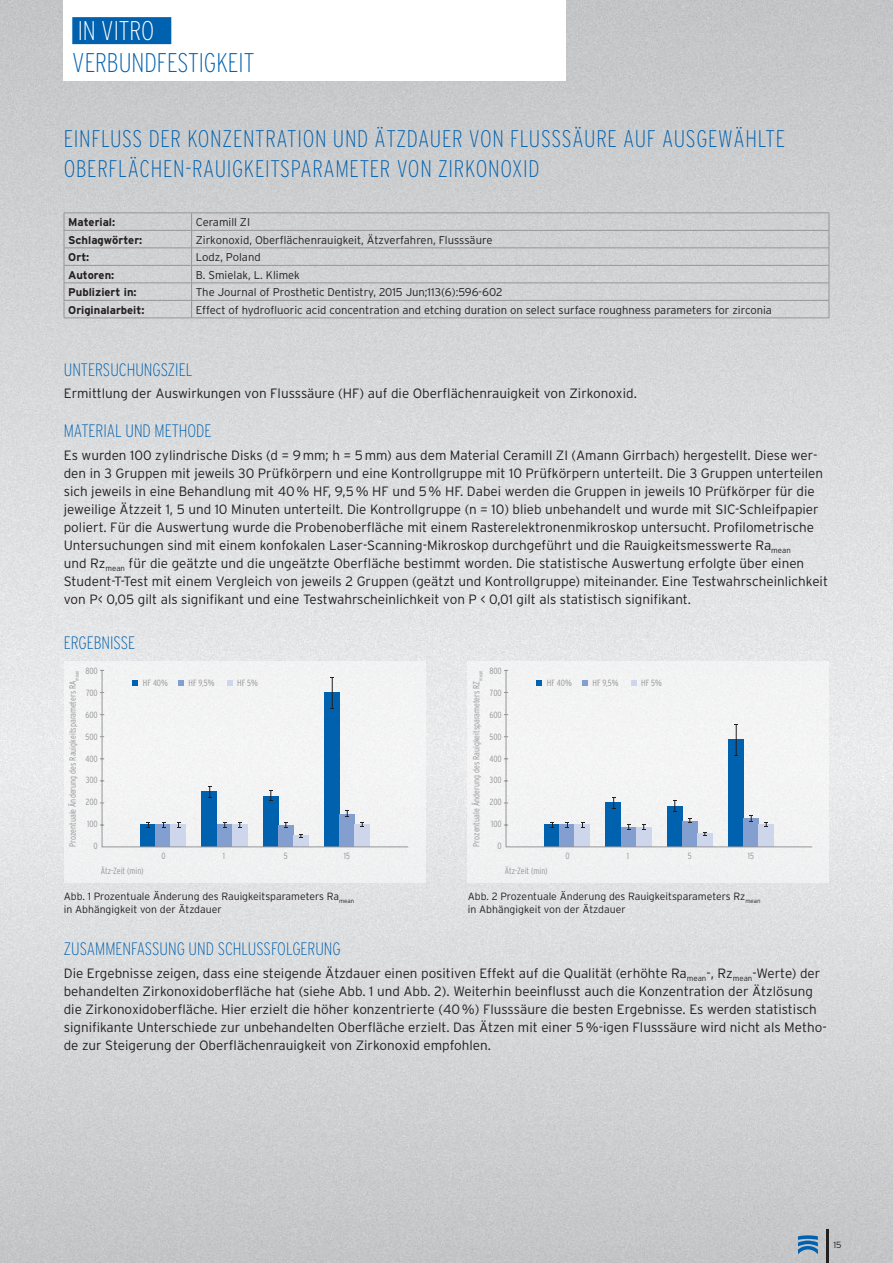
<style>
.page{position:relative;width:893px;height:1263px;background:#fff}
.page>*{position:absolute;margin:0;border:0;box-sizing:border-box;transform-origin:0 0}
.t1{font:200 condensed 27px "Interstate";color:#0061ae}
.t2{font:200 condensed 27px "Interstate";color:#fff}
.t3{font:200 condensed 24px/30px "Interstate";letter-spacing:.03em;color:#0061ae}
.t4{font:200 condensed 18px "Interstate";color:#0061ae}
.t5{font:300 13.5px/18px "Interstate";color:#241f1f}
.t6{font:300 11.25px "Interstate";color:#241f1f}
.t7{font:700 11.25px "Interstate";color:#241f1f}
.t8{font:300 10.5px/12.6px "Interstate";color:#241f1f}
.t9{font:300 condensed 9px "Interstate";color:#969698}
.t10{font:300 9px "Interstate";color:#241f1f}
</style>
<div class="page">
<img style="left:0;top:0;width:893px;height:1263px">
<hr style="left:826px;top:1229px;width:3px;height:34px;background:#241f1f">
<svg style="left:798px;top:1235px;width:20px;height:19px"></svg>
<div style="left:64px;top:0;width:502px;height:81px;background:#fff"></div>
<div style="left:72px;top:17px;width:99px;height:27px;background:#0061ae"></div>
<hr style="left:64px;top:213px;width:128px;height:1px;background:#969698">
<hr style="left:192px;top:213px;width:637px;height:1px;background:#969698">
<hr style="left:64px;top:230px;width:128px;height:1px;background:#969698">
<hr style="left:192px;top:230px;width:637px;height:1px;background:#969698">
<hr style="left:64px;top:248px;width:128px;height:1px;background:#969698">
<hr style="left:192px;top:248px;width:637px;height:1px;background:#969698">
<hr style="left:64px;top:265px;width:128px;height:1px;background:#969698">
<hr style="left:192px;top:265px;width:637px;height:1px;background:#969698">
<hr style="left:64px;top:283px;width:128px;height:1px;background:#969698">
<hr style="left:192px;top:283px;width:637px;height:1px;background:#969698">
<hr style="left:64px;top:300px;width:128px;height:1px;background:#969698">
<svg style="left:64px;top:213px;width:1px;height:105px"></svg>
<hr style="left:192px;top:300px;width:637px;height:1px;background:#969698">
<svg style="left:191px;top:214px;width:1px;height:104px"></svg>
<svg style="left:829px;top:213px;width:1px;height:105px"></svg>
<hr style="left:64px;top:318px;width:128px;height:1px;background:#969698">
<hr style="left:192px;top:318px;width:637px;height:1px;background:#969698">
<div style="left:64px;top:662px;width:361px;height:221px;background:#f1f2f3"></div>
<svg style="left:100px;top:670px;width:309px;height:177px"></svg>
<svg style="left:133px;top:680px;width:5px;height:5px"></svg>
<svg style="left:178px;top:680px;width:6px;height:5px"></svg>
<svg style="left:227px;top:680px;width:5px;height:5px"></svg>
<div style="left:468px;top:662px;width:361px;height:221px;background:#f1f2f3"></div>
<svg style="left:504px;top:670px;width:308px;height:177px"></svg>
<svg style="left:537px;top:680px;width:5px;height:5px"></svg>
<svg style="left:582px;top:680px;width:6px;height:5px"></svg>
<svg style="left:631px;top:680px;width:5px;height:5px"></svg>
<h1 class="t2" style="left:78px;top:14px;width:78px">IN VITRO</h1>
<h1 class="t1" style="left:72px;top:46px;width:184px">VERBUNDFESTIGKEIT</h1>
<h2 class="t3" style="left:64px;top:123px;width:723px">EINFLUSS DER KONZENTRATION UND ÄTZDAUER VON FLUSSSÄURE AUF AUSGEWÄHLTE<br>OBERFLÄCHEN-RAUIGKEITSPARAMETER VON ZIRKONOXID</h2>
<p class="t7" style="left:68px;top:215px;width:48px">Material:</p>
<p class="t6" style="left:196px;top:215px;width:56px">Ceramill ZI</p>
<p class="t7" style="left:68px;top:233px;width:76px">Schlagwörter:</p>
<p class="t6" style="left:196px;top:233px;width:298px">Zirkonoxid, Oberflächenrauigkeit, Ätzverfahren, Flusssäure</p>
<p class="t7" style="left:68px;top:250px;width:23px">Ort:</p>
<p class="t6" style="left:196px;top:250px;width:66px">Lodz, Poland</p>
<p class="t7" style="left:68px;top:268px;width:48px">Autoren:</p>
<p class="t6" style="left:196px;top:268px;width:106px">B. Smielak, L. Klimek</p>
<p class="t7" style="left:68px;top:285px;width:70px">Publiziert in:</p>
<p class="t6" style="left:196px;top:285px;width:308px">The Journal of Prosthetic Dentistry, 2015 Jun;113(6):596-602</p>
<p class="t7" style="left:68px;top:303px;width:78px">Originalarbeit:</p>
<p class="t6" style="left:196px;top:303px;width:578px">Effect of hydrofluoric acid concentration and etching duration on select surface roughness parameters for zirconia</p>
<h3 class="t4" style="left:64px;top:359px;width:130px">UNTERSUCHUNGSZIEL</h3>
<p class="t5" style="left:64px;top:384px;width:575px">Ermittlung der Auswirkungen von Flusssäure (HF) auf die Oberflächenrauigkeit von Zirkonoxid.</p>
<h3 class="t4" style="left:64px;top:420px;width:149px">MATERIAL UND METHODE</h3>
<p class="t5" style="left:64px;top:446px;width:766px">Es wurden 100 zylindrische Disks (d = 9mm; h = 5mm) aus dem Material Ceramill ZI (Amann Girrbach) hergestellt. Diese wer&shy;den in 3 Gruppen mit jeweils 30 Prüfkörpern und eine Kontrollgruppe mit 10 Prüfkörpern unterteilt. Die 3 Gruppen unterteilen sich jeweils in eine Behandlung mit 40% HF, 9,5% HF und 5% HF. Dabei werden die Gruppen in jeweils 10 Prüfkörper für die jeweilige Ätzzeit 1, 5 und 10 Minuten unterteilt. Die Kontrollgruppe (n = 10) blieb unbehandelt und wurde mit SIC-Schleifpapier poliert. Für die Auswertung wurde die Probenoberfläche mit einem Rasterelektronenmikroskop untersucht. Profilometrische Untersuchungen sind mit einem konfokalen Laser-Scanning-Mikroskop durchgeführt und die Rauigkeitsmesswerte Ra<sub>mean<br></sub>und Rz<sub>mean</sub> für die geätzte und die ungeätzte Oberfläche bestimmt worden. Die statistische Auswertung erfolgte über einen Student-T-Test mit einem Vergleich von jeweils 2 Gruppen (geätzt und Kontrollgruppe) miteinander. Eine Testwahrscheinlichkeit von P&lt; 0,05 gilt als signifikant und eine Testwahrscheinlichkeit von P &lt; 0,01 gilt als statistisch signifikant.</p>
<h3 class="t4" style="left:64px;top:632px;width:73px">ERGEBNISSE</h3>
<p class="t9" style="left:85px;top:665px;width:14px">800</p>
<p class="t9" style="left:67px;top:847px;width:178px;rotate:-90deg">Prozentuale Änderung des Rauigkeitsparameters RA<sub>mean</sub></p>
<p class="t9" style="left:86px;top:687px;width:13px">700</p>
<p class="t9" style="left:85px;top:709px;width:14px">600</p>
<p class="t9" style="left:85px;top:731px;width:14px">500</p>
<p class="t9" style="left:86px;top:775px;width:14px">300</p>
<p class="t9" style="left:85px;top:753px;width:14px">400</p>
<p class="t9" style="left:86px;top:797px;width:14px">200</p>
<p class="t9" style="left:87px;top:819px;width:12px">100</p>
<p class="t9" style="left:94px;top:841px;width:6px">0</p>
<p class="t9" style="left:143px;top:677px;width:27px">HF 40%</p>
<p class="t9" style="left:188px;top:677px;width:28px">HF 9,5%</p>
<p class="t9" style="left:237px;top:677px;width:22px">HF 5%</p>
<p class="t9" style="left:489px;top:665px;width:14px">800</p>
<p class="t9" style="left:471px;top:847px;width:178px;rotate:-90deg">Prozentuale Änderung des Rauigkeitsparameters RZ<sub>mean</sub></p>
<p class="t9" style="left:490px;top:687px;width:13px">700</p>
<p class="t9" style="left:489px;top:709px;width:14px">600</p>
<p class="t9" style="left:489px;top:731px;width:14px">500</p>
<p class="t9" style="left:490px;top:775px;width:14px">300</p>
<p class="t9" style="left:489px;top:753px;width:14px">400</p>
<p class="t9" style="left:490px;top:797px;width:14px">200</p>
<p class="t9" style="left:491px;top:819px;width:12px">100</p>
<p class="t9" style="left:498px;top:841px;width:6px">0</p>
<p class="t9" style="left:547px;top:677px;width:27px">HF 40%</p>
<p class="t9" style="left:592px;top:677px;width:28px">HF 9,5%</p>
<p class="t9" style="left:641px;top:677px;width:22px">HF 5%</p>
<p class="t9" style="left:161px;top:850px;width:6px">0</p>
<p class="t9" style="left:223px;top:850px;width:4px">1</p>
<p class="t9" style="left:284px;top:850px;width:5px">5</p>
<p class="t9" style="left:344px;top:850px;width:8px">15</p>
<p class="t9" style="left:565px;top:850px;width:6px">0</p>
<p class="t9" style="left:627px;top:850px;width:4px">1</p>
<p class="t9" style="left:688px;top:850px;width:5px">5</p>
<p class="t9" style="left:748px;top:850px;width:8px">15</p>
<p class="t9" style="left:101px;top:865px;width:44px">Ätz-Zeit (min)</p>
<p class="t9" style="left:505px;top:865px;width:44px">Ätz-Zeit (min)</p>
<p class="t8" style="left:64px;top:890px;width:292px">Abb. 1 Prozentuale Änderung des Rauigkeitsparameters Ra<sub>mean </sub>in Abhängigkeit von der Ätzdauer</p>
<p class="t8" style="left:468px;top:890px;width:294px">Abb. 2 Prozentuale Änderung des Rauigkeitsparameters Rz<sub>mean </sub>in Abhängigkeit von der Ätzdauer</p>
<h3 class="t4" style="left:64px;top:938px;width:279px">ZUSAMMENFASSUNG UND SCHLUSSFOLGERUNG</h3>
<p class="t5" style="left:64px;top:964px;width:764px">Die Ergebnisse zeigen, dass eine steigende Ätzdauer einen positiven Effekt auf die Qualität (erhöhte Ra<sub>mean</sub>-, Rz<sub>mean</sub>-Werte) der behandelten Zirkonoxidoberfläche hat (siehe Abb. 1 und Abb. 2). Weiterhin beeinflusst auch die Konzentration der Ätzlösung die Zirkonoxidoberfläche. Hier erzielt die höher konzentrierte (40%) Flusssäure die besten Ergebnisse. Es werden statistisch signifikante Unterschiede zur unbehandelten Oberfläche erzielt. Das Ätzen mit einer 5%-igen Flusssäure wird nicht als Metho&shy;de zur Steigerung der Oberflächenrauigkeit von Zirkonoxid empfohlen.</p>
<p class="t10" style="left:833px;top:1239px;width:10px">15</p>
</div>
